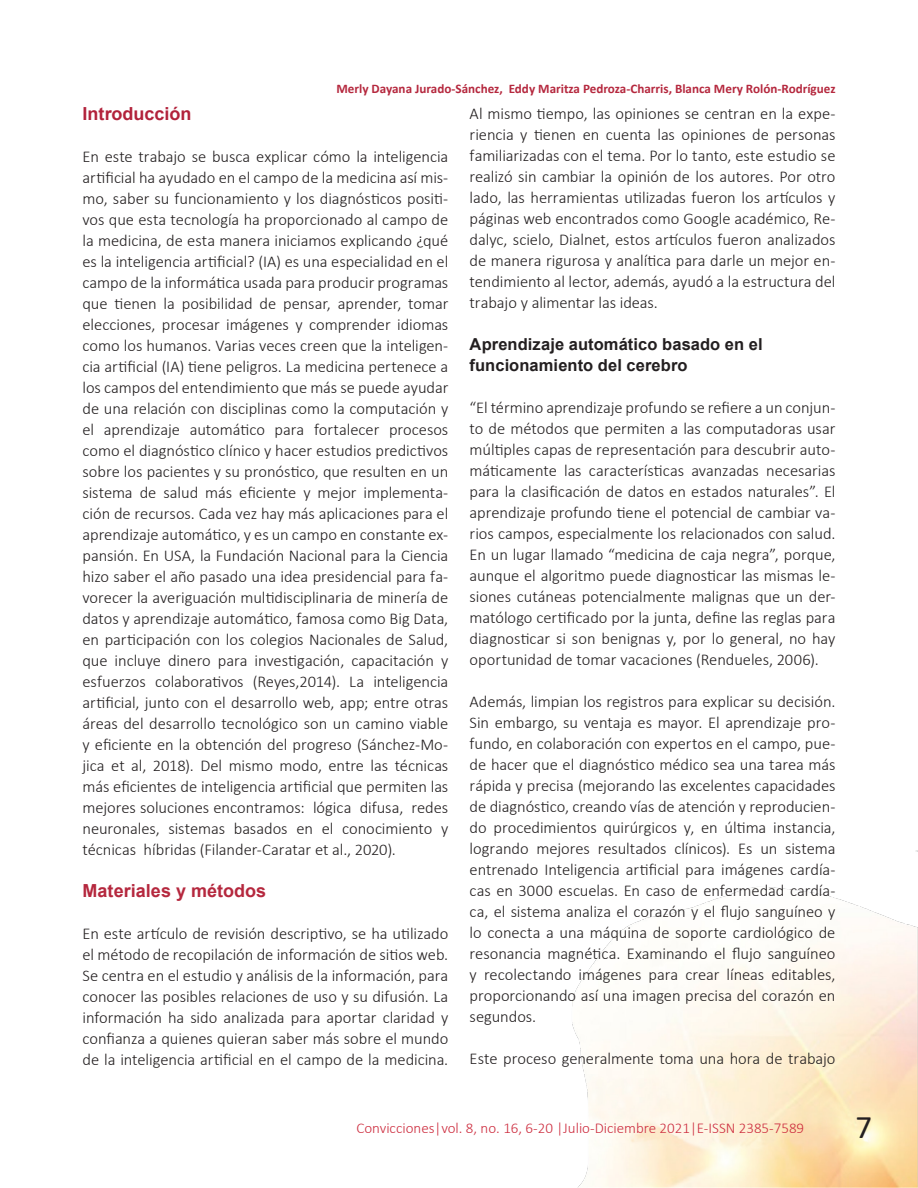
<style>
.page{position:relative;width:918px;height:1188px;background:#fff}
.page>*{position:absolute;margin:0;border:0;box-sizing:border-box;transform-origin:0 0}
.t1{font:33px "Calibri";color:#231f20}
.t2{font:700 18px "Arial";color:#b5283e}
.t3{font:700 18px "Arial";color:#b2223b}
.t4{font:300 16.5px/21px "Calibri";letter-spacing:-.005em;color:#231f20;text-align:justify}
.Sub2{font:700 16.5px/21px "Arial";letter-spacing:.005em;color:#231f20}
.t5{font:300 15px "Calibri";color:#cd2d3f}
.t6{font:700 13.05px "Calibri";color:#b5283e}
</style>
<div class="page">
<img style="left:572px;top:850px;width:346px;height:338px">
<p class="t6" style="left:337px;top:80px;width:501px">Merly Dayana Jurado-Sánchez, Eddy Maritza Pedroza-Charris, Blanca Mery Rolón-Rodríguez</p>
<p class="t3" style="left:82px;top:101px;width:111px">Introducción</p>
<p class="t4" style="left:82px;top:145px;width:367px">En este trabajo se busca explicar cómo la inteligencia artificial ha ayudado en el campo de la medicina así mis&shy;mo, saber su funcionamiento y los diagnósticos positi&shy;vos que esta tecnología ha proporcionado al campo de la medicina, de esta manera iniciamos explicando ¿qué es la inteligencia artificial? (IA) es una especialidad en el campo de la informática usada para producir programas que tienen la posibilidad de pensar, aprender, tomar elecciones, procesar imágenes y comprender idiomas como los humanos. Varias veces creen que la inteligen&shy;cia artificial (IA) tiene peligros. La medicina pertenece a los campos del entendimiento que más se puede ayudar de una relación con disciplinas como la computación y el aprendizaje automático para fortalecer procesos como el diagnóstico clínico y hacer estudios predictivos sobre los pacientes y su pronóstico, que resulten en un sistema de salud más eficiente y mejor implementa&shy;ción de recursos. Cada vez hay más aplicaciones para el aprendizaje automático, y es un campo en constante ex&shy;pansión. En USA, la Fundación Nacional para la Ciencia hizo saber el año pasado una idea presidencial para fa&shy;vorecer la averiguación multidisciplinaria de minería de datos y aprendizaje automático, famosa como Big Data, en participación con los colegios Nacionales de Salud, que incluye dinero para investigación, capacitación y esfuerzos colaborativos (Reyes,2014). La inteligencia artificial, junto con el desarrollo web, app; entre otras áreas del desarrollo tecnológico son un camino viable y eficiente en la obtención del progreso (Sánchez-Mo&shy;jica et al, 2018). Del mismo modo, entre las técnicas más eficientes de inteligencia artificial que permiten las mejores soluciones encontramos: lógica difusa, redes neuronales, sistemas basados en el conocimiento y técnicas híbridas (Filander-Caratar et al., 2020).</p>
<p class="t2" style="left:82px;top:878px;width:185px">Materiales y métodos</p>
<p class="t4" style="left:82px;top:922px;width:367px">En este artículo de revisión descriptivo, se ha utilizado el método de recopilación de información de sitios web.<br>Se centra en el estudio y análisis de la información, para conocer las posibles relaciones de uso y su difusión. La información ha sido analizada para aportar claridad y confianza a quienes quieran saber más sobre el mundo de la inteligencia artificial en el campo de la medicina.</p>
<p class="t4" style="left:470px;top:103px;width:367px">Al mismo tiempo, las opiniones se centran en la expe&shy;riencia y tienen en cuenta las opiniones de personas familiarizadas con el tema. Por lo tanto, este estudio se realizó sin cambiar la opinión de los autores. Por otro lado, las herramientas utilizadas fueron los artículos y páginas web encontrados como Google académico, Re&shy;dalyc, scielo, Dialnet, estos artículos fueron analizados de manera rigurosa y analítica para darle un mejor en&shy;tendimiento al lector, además, ayudó a la estructura del trabajo y alimentar las ideas.</p>
<p class="Sub2" style="left:470px;top:334px;width:295px">Aprendizaje automático basado en el funcionamiento del cerebro</p>
<p class="t4" style="left:470px;top:397px;width:367px">“El término aprendizaje profundo se refiere a un conjun&shy;to de métodos que permiten a las computadoras usar múltiples capas de representación para descubrir auto&shy;máticamente las características avanzadas necesarias para la clasificación de datos en estados naturales”. El aprendizaje profundo tiene el potencial de cambiar va&shy;rios campos, especialmente los relacionados con salud.<br>En un lugar llamado “medicina de caja negra”, porque, aunque el algoritmo puede diagnosticar las mismas le&shy;siones cutáneas potencialmente malignas que un der&shy;matólogo certificado por la junta, define las reglas para diagnosticar si son benignas y, por lo general, no hay oportunidad de tomar vacaciones (Rendueles, 2006).</p>
<p class="t4" style="left:470px;top:691px;width:367px">Además, limpian los registros para explicar su decisión.<br>Sin embargo, su ventaja es mayor. El aprendizaje pro&shy;fundo, en colaboración con expertos en el campo, pue&shy;de hacer que el diagnóstico médico sea una tarea más rápida y precisa (mejorando las excelentes capacidades de diagnóstico, creando vías de atención y reproducien&shy;do procedimientos quirúrgicos y, en última instancia, logrando mejores resultados clínicos). Es un sistema entrenado Inteligencia artificial para imágenes cardía&shy;cas en 3000 escuelas. En caso de enfermedad cardía&shy;ca, el sistema analiza el corazón y el flujo sanguíneo y lo conecta a una máquina de soporte cardiológico de resonancia magnética. Examinando el flujo sanguíneo y recolectando imágenes para crear líneas editables, proporcionando así una imagen precisa del corazón en segundos.</p>
<p class="t4" style="left:470px;top:1048px;width:367px">Este proceso generalmente toma una hora de trabajo</p>
<p class="t5" style="left:356px;top:1119px;width:449px">Convicciones|vol. 8, no. 16, 6-20 |Julio-Diciembre 2021|E-ISSN 2385-7589</p>
<h1 class="t1" style="left:856px;top:1104px;width:18px">7</h1>
</div>
